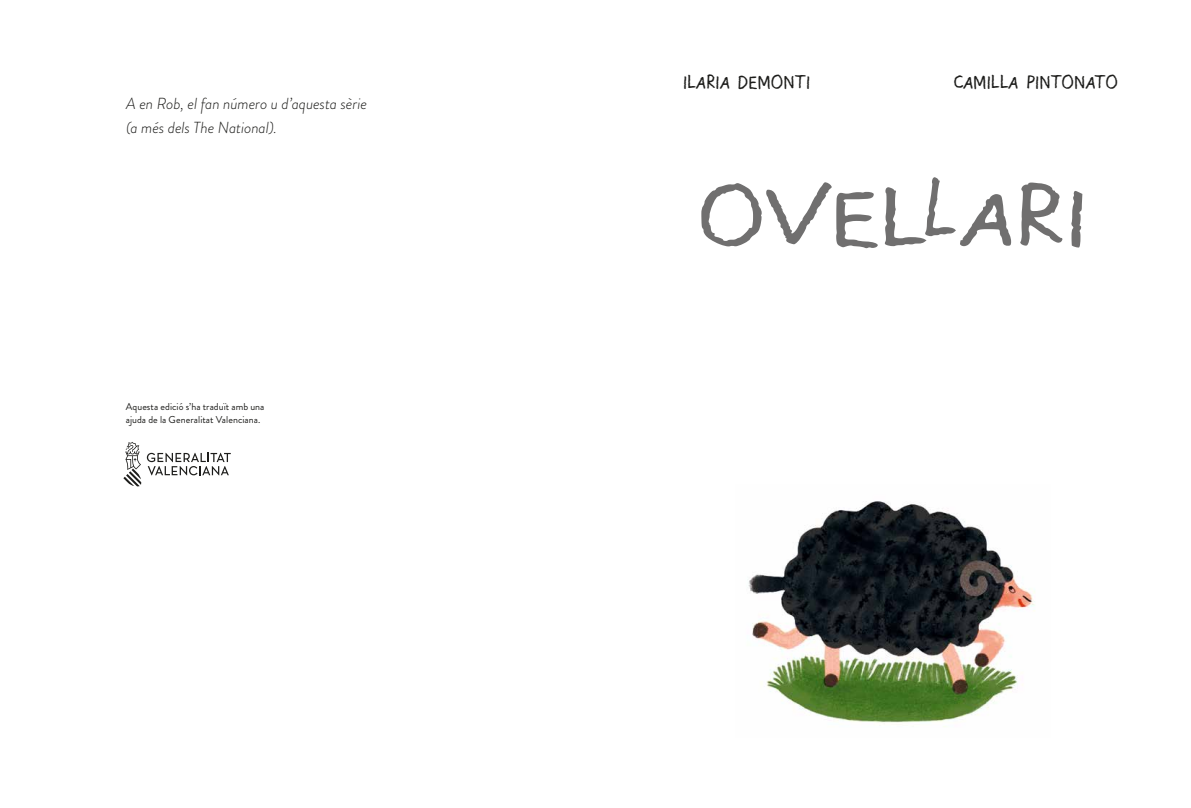
<style>
.page{position:relative;width:1191px;height:808px;background:#fff}
.page>*{position:absolute;margin:0;border:0;box-sizing:border-box;transform-origin:0 0}
.t1{font:137px "Pinto maiuscoletto";letter-spacing:-.025em;color:#706f6f}
.t2{font:31px "Pinto maiuscoletto";letter-spacing:-.005em;color:#1d1d1b;scale:.8 1}
.t3{font:italic 300 16px/24px "Brandon Grotesque";letter-spacing:-.005em;color:#1d1d1b}
.t4{font:10px/13px "Brandon Grotesque";letter-spacing:.005em;color:#1d1d1b}
</style>
<div class="page">
<img style="left:748px;top:501px;width:287px;height:226px">
<svg style="left:123px;top:442px;width:18px;height:44px"></svg>
<svg style="left:147px;top:453px;width:84px;height:22px"></svg>
<h3 class="t3" style="left:126px;top:92px;width:242px">A en Rob, el fan número u d’aquesta sèrie (a més dels The National).</h3>
<p class="t4" style="left:126px;top:400px;width:140px">Aquesta edició s’ha traduït amb una ajuda de la Generalitat Valenciana.</p>
<h2 class="t2" style="left:683px;top:69px;width:160px">ILARIA DEMONTI</h2>
<h2 class="t2" style="left:953px;top:69px;width:207px">CAMILLA PINTONATO</h2>
<h1 class="t1" style="left:696px;top:159px;width:392px">OVELLARI</h1>
</div>
